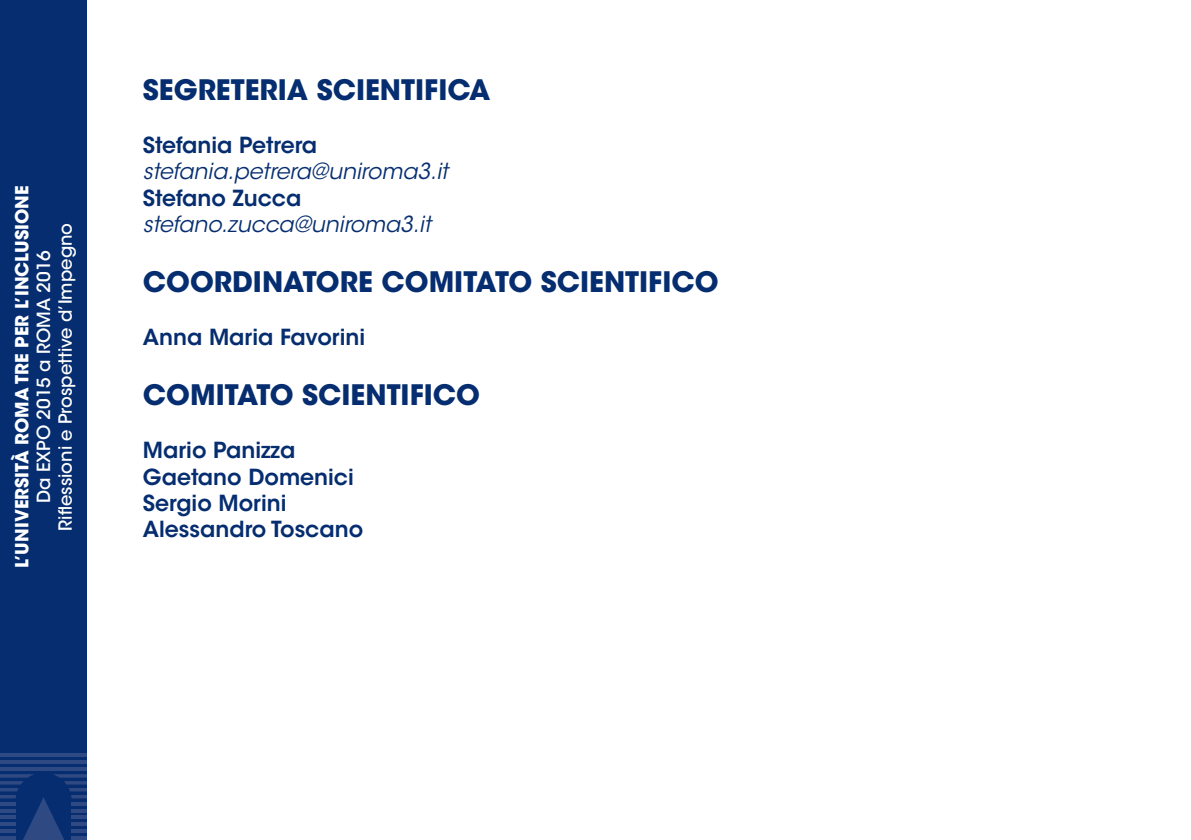
<style>
.page{position:relative;width:1191px;height:840px;background:#fff}
.page>*{position:absolute;margin:0;border:0;box-sizing:border-box;transform-origin:0 0}
.t1{font:700 28px "ITC Avant Garde Std";color:#052d6f}
.t2{font:600 22px "ITC Avant Garde Std";color:#052d6f}
.t3{font:italic 22px "ITC Avant Garde Std";color:#052d6f}
.t4{font:500 18px "ITC Avant Garde Std";color:#fff}
.t5{font:700 18px "ITC Avant Garde Std";color:#fff}
</style>
<div class="page">
<div style="left:0;top:0;width:87px;height:839px;background:#052d6f"></div>
<svg style="left:0;top:767px;width:87px;height:3px"></svg>
<svg style="left:0;top:760px;width:87px;height:3px"></svg>
<hr style="left:0;top:753px;width:87px;height:3px;background:#2f4983">
<svg style="left:0;top:774px;width:87px;height:65px"></svg>
<p class="t5" style="left:10px;top:567px;width:383px;rotate:-90deg">L’UNIVERSITÀ ROMA TRE PER L’INCLUSIONE</p>
<p class="t4" style="left:54px;top:530px;width:309px;rotate:-90deg">Riflessioni e Prospettive d’Impegno</p>
<p class="t4" style="left:32px;top:503px;width:254px;rotate:-90deg">Da EXPO 2015 a ROMA 2016</p>
<p class="t1" style="left:143px;top:72px;width:349px">SEGRETERIA SCIENTIFICA</p>
<p class="t2" style="left:143px;top:131px;width:176px">Stefania Petrera</p>
<p class="t3" style="left:143px;top:158px;width:307px">stefania.petrera@uniroma3.it</p>
<p class="t2" style="left:143px;top:184px;width:160px">Stefano Zucca</p>
<p class="t3" style="left:143px;top:211px;width:290px">stefano.zucca@uniroma3.it</p>
<p class="t1" style="left:143px;top:264px;width:577px">COORDINATORE COMITATO SCIENTIFICO</p>
<p class="t2" style="left:143px;top:323px;width:224px">Anna Maria Favorini</p>
<p class="t1" style="left:143px;top:376px;width:339px">COMITATO SCIENTIFICO</p>
<p class="t2" style="left:143px;top:436px;width:154px">Mario Panizza</p>
<p class="t2" style="left:143px;top:462px;width:212px">Gaetano Domenici</p>
<p class="t2" style="left:143px;top:489px;width:145px">Sergio Morini</p>
<p class="t2" style="left:143px;top:515px;width:222px">Alessandro Toscano</p>
</div>
